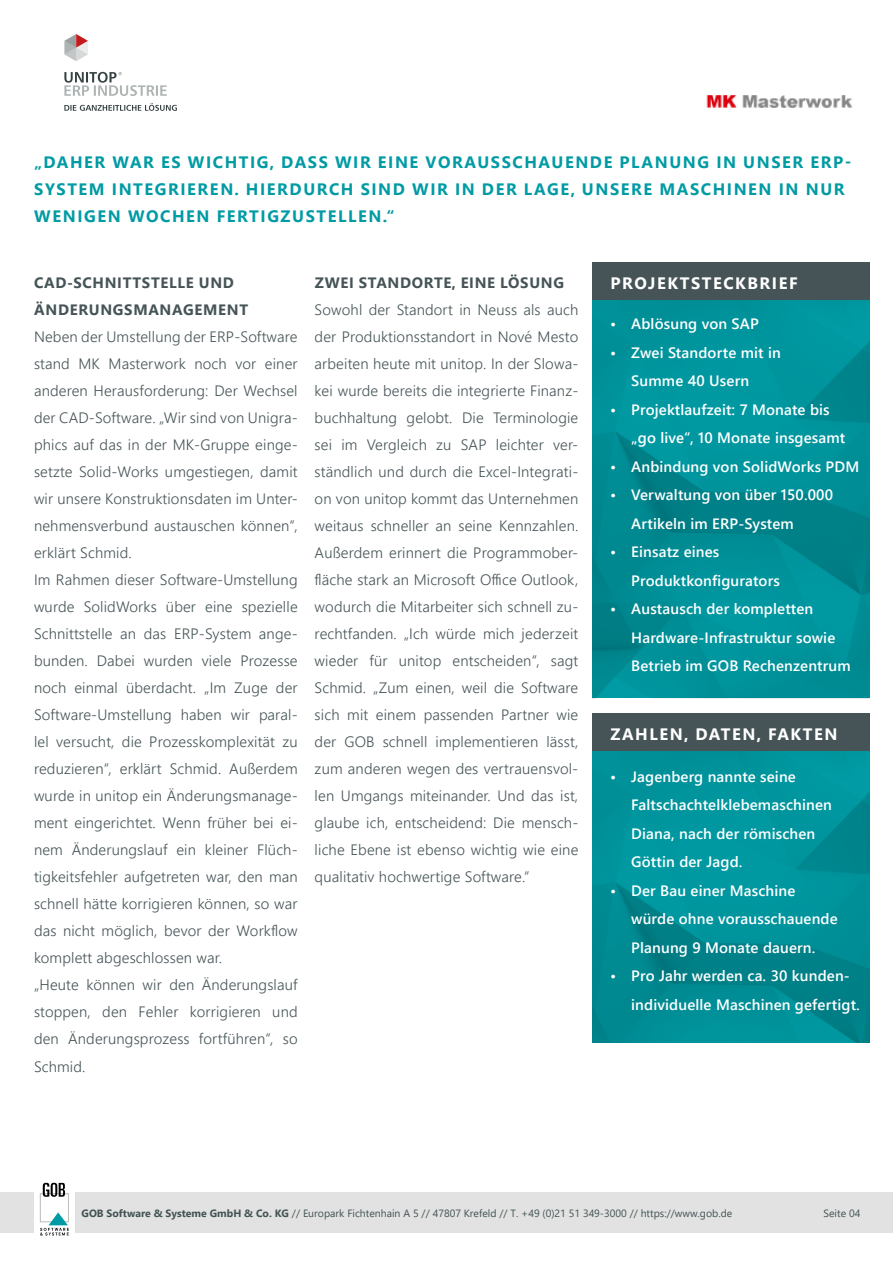
<style>
.page{position:relative;width:893px;height:1263px;background:#fff}
.page>*{position:absolute;margin:0;border:0;box-sizing:border-box;transform-origin:0 0}
.t1{font:700 16.5px/27px "Segoe UI";letter-spacing:.095em;color:#009ba4}
.t2{font:700 16.5px "Segoe UI";letter-spacing:.095em;color:#fff}
.t3{font:300 15px/27px "Segoe UI";letter-spacing:.01em;color:#465457}
.t4{font:600 15px/28.5px "Segoe UI";letter-spacing:.01em;color:#fff}
.t5{font:700 15px/27px "Segoe UI";letter-spacing:.045em;color:#465457}
.t6{font:10.5px "Segoe UI";color:#425253}
.s1{font-weight:700}
</style>
<div class="page">
<div style="left:0;top:1192px;width:893px;height:40px;background:#e2e2e2"></div>
<div style="left:34px;top:1178px;width:40px;height:64px;background:#fff"></div>
<svg style="left:40px;top:1183px;width:29px;height:52px"></svg>
<svg style="left:64px;top:34px;width:24px;height:27px"></svg>
<svg style="left:64px;top:103px;width:113px;height:8px"></svg>
<svg style="left:64px;top:72px;width:103px;height:24px"></svg>
<img style="left:706px;top:95px;width:147px;height:13px">
<div style="left:592px;top:713px;width:277px;height:73px;background:#465457"></div>
<div style="left:592px;top:263px;width:277px;height:72px;background:#465457"></div>
<svg style="left:592px;top:301px;width:277px;height:397px;background:#008f97"></svg>
<svg style="left:592px;top:752px;width:277px;height:291px;background:#008e97"></svg>
<p class="t1" style="left:34px;top:148px;width:819px">„DAHER WAR ES WICHTIG, DASS WIR EINE VORAUSSCHAUENDE PLANUNG IN UNSER ERP-<br>SYSTEM INTEGRIEREN. HIERDURCH SIND WIR IN DER LAGE, UNSERE MASCHINEN IN NUR<br>WENIGEN WOCHEN FERTIGZUSTELLEN.“</p>
<p class="t5" style="left:34px;top:268px;width:215px">CAD-SCHNITTSTELLE UND<br>ÄNDERUNGSMANAGEMENT</p>
<p class="t3" style="left:34px;top:322px;width:265px">Neben der Umstellung der ERP-Software stand MK Masterwork noch vor einer anderen Herausforderung: Der Wechsel der CAD-Software. „Wir sind von Unigra&shy;phics auf das in der MK-Gruppe einge&shy;setzte Solid-Works umgestiegen, damit wir unsere Konstruktionsdaten im Unter&shy;nehmensverbund austauschen können“, erklärt Schmid.<br>Im Rahmen dieser Software-Umstellung wurde SolidWorks über eine spezielle Schnittstelle an das ERP-System ange&shy;bunden. Dabei wurden viele Prozesse noch einmal überdacht. „Im Zuge der Software-Umstellung haben wir paral&shy;lel versucht, die Prozesskomplexität zu reduzieren“, erklärt Schmid. Außerdem wurde in unitop ein Änderungsmanage&shy;ment eingerichtet. Wenn früher bei ei&shy;nem Änderungslauf ein kleiner Flüch&shy;tigkeitsfehler aufgetreten war, den man schnell hätte korrigieren können, so war das nicht möglich, bevor der Workflow komplett abgeschlossen war.<br>„Heute können wir den Änderungslauf stoppen, den Fehler korrigieren und den Änderungsprozess fortführen“, so Schmid.</p>
<p class="t5" style="left:315px;top:268px;width:251px">ZWEI STANDORTE, EINE LÖSUNG</p>
<p class="t3" style="left:315px;top:295px;width:265px;text-align:justify">Sowohl der Standort in Neuss als auch der Produktionsstandort in Nové Mesto arbeiten heute mit unitop. In der Slowa&shy;kei wurde bereits die integrierte Finanz&shy;buchhaltung gelobt. Die Terminologie sei im Vergleich zu SAP leichter ver&shy;ständlich und durch die Excel-Integrati&shy;on von unitop kommt das Unternehmen weitaus schneller an seine Kennzahlen.<br>Außerdem erinnert die Programmober&shy;fläche stark an Microsoft Office Outlook, wodurch die Mitarbeiter sich schnell zu&shy;rechtfanden. „Ich würde mich jederzeit wieder für unitop entscheiden“, sagt Schmid. „Zum einen, weil die Software sich mit einem passenden Partner wie der GOB schnell implementieren lässt, zum anderen wegen des vertrauensvol&shy;len Umgangs miteinander. Und das ist, glaube ich, entscheidend: Die mensch&shy;liche Ebene ist ebenso wichtig wie eine qualitativ hochwertige Software.“</p>
<p class="t2" style="left:610px;top:268px;width:189px">PROJEKTSTECKBRIEF</p>
<p class="t4" style="left:610px;top:308px;width:150px">• Ablösung von SAP</p>
<p class="t4" style="left:631px;top:337px;width:151px;text-indent:-21px">• Zwei Standorte mit in<br>Summe 40 Usern</p>
<p class="t4" style="left:631px;top:394px;width:216px;text-indent:-21px">• Projektlaufzeit: 7 Monate bis „go live“, 10 Monate insgesamt</p>
<p class="t4" style="left:610px;top:451px;width:251px">• Anbindung von SolidWorks PDM</p>
<p class="t4" style="left:631px;top:479px;width:203px;text-indent:-21px">• Verwaltung von über 150.000<br>Artikeln im ERP-System</p>
<p class="t4" style="left:631px;top:536px;width:150px;text-indent:-21px">• Einsatz eines<br>Produktkonfigurators</p>
<p class="t4" style="left:631px;top:593px;width:221px;text-indent:-21px">• Austausch der kompletten<br>Hardware-Infrastruktur sowie<br>Betrieb im GOB Rechenzentrum</p>
<p class="t2" style="left:610px;top:718px;width:229px">ZAHLEN, DATEN, FAKTEN</p>
<p class="t4" style="left:631px;top:761px;width:202px;text-indent:-21px">• Jagenberg nannte seine<br>Faltschachtelklebemaschinen<br>Diana, nach der römischen<br>Göttin der Jagd.</p>
<p class="t4" style="left:631px;top:875px;width:208px;text-indent:-21px">• Der Bau einer Maschine würde ohne vorausschauende<br>Planung 9 Monate dauern.</p>
<p class="t4" style="left:631px;top:960px;width:230px;text-indent:-21px">• Pro Jahr werden ca. 30 kunden&shy;individuelle Maschinen gefertigt.</p>
<p class="t6" style="left:82px;top:1203px;width:652px"><span class="s1">GOB Software &amp; Systeme GmbH &amp; Co. KG</span> // Europark Fichtenhain A 5 // 47807 Krefeld // T. +49 (0)21 51 349-3000 // https://www.gob.de</p>
<p class="t6" style="left:823px;top:1203px;width:38px">Seite 04</p>
</div>
